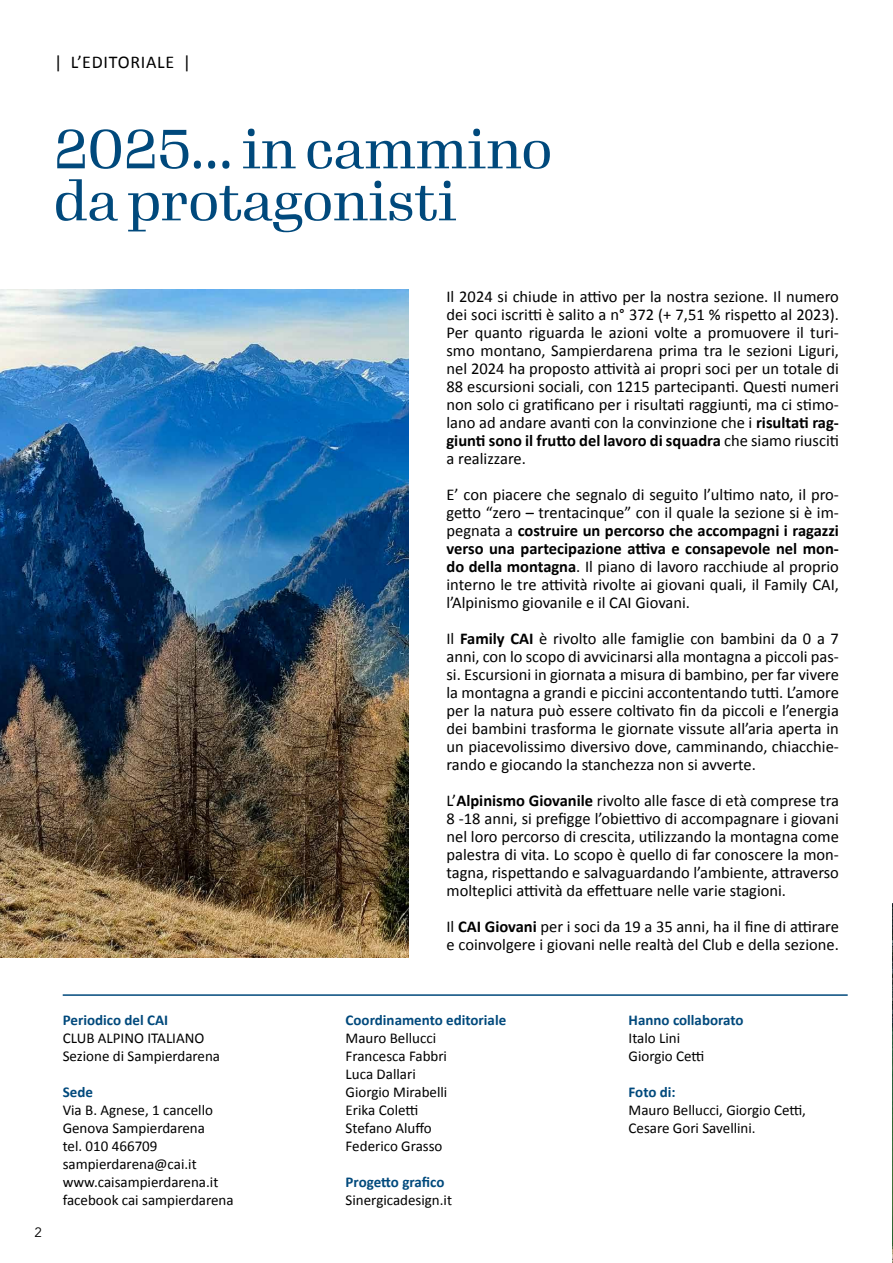
<style>
.page{position:relative;width:893px;height:1263px;background:#fff}
.page>*{position:absolute;margin:0;border:0;box-sizing:border-box;transform-origin:0 0}
.t1{font:54px/52.1px "Gimlet Display";color:#00497c}
.t2{font:18px "Calibri";letter-spacing:.04em;color:#000}
.t3{font:16.5px/18px "Calibri";color:#000;text-align:justify}
.t4{font:15px/18px "Calibri";color:#000}
.t5{font:700 15px "Calibri";color:#00497c}
.t6{font:13.5px "Avenir";color:#000}
.s1{font-weight:700}
</style>
<div class="page">
<hr style="left:63px;top:994px;width:785px;height:2px;background:#00497c">
<img style="left:892px;top:904px;width:1px;height:359px">
<img style="left:0;top:289px;width:409px;height:669px">
<p class="t2" style="left:54px;top:53px;width:138px">| L’EDITORIALE |</p>
<h1 class="t1" style="left:54px;top:127px;width:499px">2025... in cammino da protagonisti</h1>
<p class="t3" style="left:446px;top:287px;width:394px">Il 2024 si chiude in attivo per la nostra sezione. Il numero dei soci iscritti è salito a n° 372 (+ 7,51 % rispetto al 2023).<br>Per quanto riguarda le azioni volte a promuovere il turi&shy;smo montano, Sampierdarena prima tra le sezioni Liguri, nel 2024 ha proposto attività ai propri soci per un totale di 88 escursioni sociali, con 1215 partecipanti. Questi numeri non solo ci gratificano per i risultati raggiunti, ma ci stimo&shy;lano ad andare avanti con la convinzione che i <span class="s1">risultati rag&shy;giunti sono il frutto del lavoro di squadra</span> che siamo riusciti a realizzare.</p>
<p class="t3" style="left:446px;top:485px;width:394px">E’ con piacere che segnalo di seguito l’ultimo nato, il pro&shy;getto “zero – trentacinque” con il quale la sezione si è im&shy;pegnata a <span class="s1">costruire un percorso che accompagni i ragazzi verso una partecipazione attiva e consapevole nel mon&shy;do della montagna</span>. Il piano di lavoro racchiude al proprio interno le tre attività rivolte ai giovani quali, il Family CAI, l’Alpinismo giovanile e il CAI Giovani.</p>
<p class="t3" style="left:446px;top:629px;width:394px">Il <span class="s1">Family CAI</span> è rivolto alle famiglie con bambini da 0 a 7 anni, con lo scopo di avvicinarsi alla montagna a piccoli pas&shy;si. Escursioni in giornata a misura di bambino, per far vivere la montagna a grandi e piccini accontentando tutti. L’amore per la natura può essere coltivato fin da piccoli e l’energia dei bambini trasforma le giornate vissute all’aria aperta in un piacevolissimo diversivo dove, camminando, chiacchie&shy;rando e giocando la stanchezza non si avverte.</p>
<p class="t3" style="left:446px;top:791px;width:394px">L’<span class="s1">Alpinismo Giovanile</span> rivolto alle fasce di età comprese tra 8 -18 anni, si prefigge l’obiettivo di accompagnare i giovani nel loro percorso di crescita, utilizzando la montagna come palestra di vita. Lo scopo è quello di far conoscere la mon&shy;tagna, rispettando e salvaguardando l’ambiente, attraverso molteplici attività da effettuare nelle varie stagioni.</p>
<p class="t3" style="left:446px;top:917px;width:394px">Il <span class="s1">CAI Giovani</span> per i soci da 19 a 35 anni, ha il fine di attirare e coinvolgere i giovani nelle realtà del Club e della sezione.</p>
<p class="t6" style="left:35px;top:1224px;width:9px">2</p>
<p class="t5" style="left:63px;top:1009px;width:107px">Periodico del CAI</p>
<p class="t4" style="left:63px;top:1029px;width:159px">CLUB ALPINO ITALIANO<br>Sezione di Sampierdarena</p>
<p class="t5" style="left:63px;top:1081px;width:32px">Sede</p>
<p class="t4" style="left:63px;top:1100px;width:172px">Via B. Agnese, 1 cancello<br>Genova Sampierdarena<br>tel. 010 466709 sampierdarena@cai.it www.caisampierdarena.it facebook cai sampierdarena</p>
<p class="t5" style="left:346px;top:1009px;width:162px">Coordinamento editoriale</p>
<p class="t4" style="left:346px;top:1028px;width:103px">Mauro Bellucci<br>Francesca Fabbri<br>Luca Dallari<br>Giorgio Mirabelli<br>Erika Coletti<br>Stefano Aluffo<br>Federico Grasso</p>
<p class="t5" style="left:346px;top:1171px;width:100px">Progetto grafico</p>
<p class="t4" style="left:346px;top:1190px;width:108px">Sinergicadesign.it</p>
<p class="t5" style="left:629px;top:1009px;width:116px">Hanno collaborato</p>
<p class="t4" style="left:629px;top:1028px;width:77px">Italo Lini<br>Giorgio Cetti</p>
<p class="t5" style="left:629px;top:1081px;width:49px">Foto di:</p>
<p class="t4" style="left:629px;top:1100px;width:179px">Mauro Bellucci, Giorgio Cetti,<br>Cesare Gori Savellini.</p>
</div>
